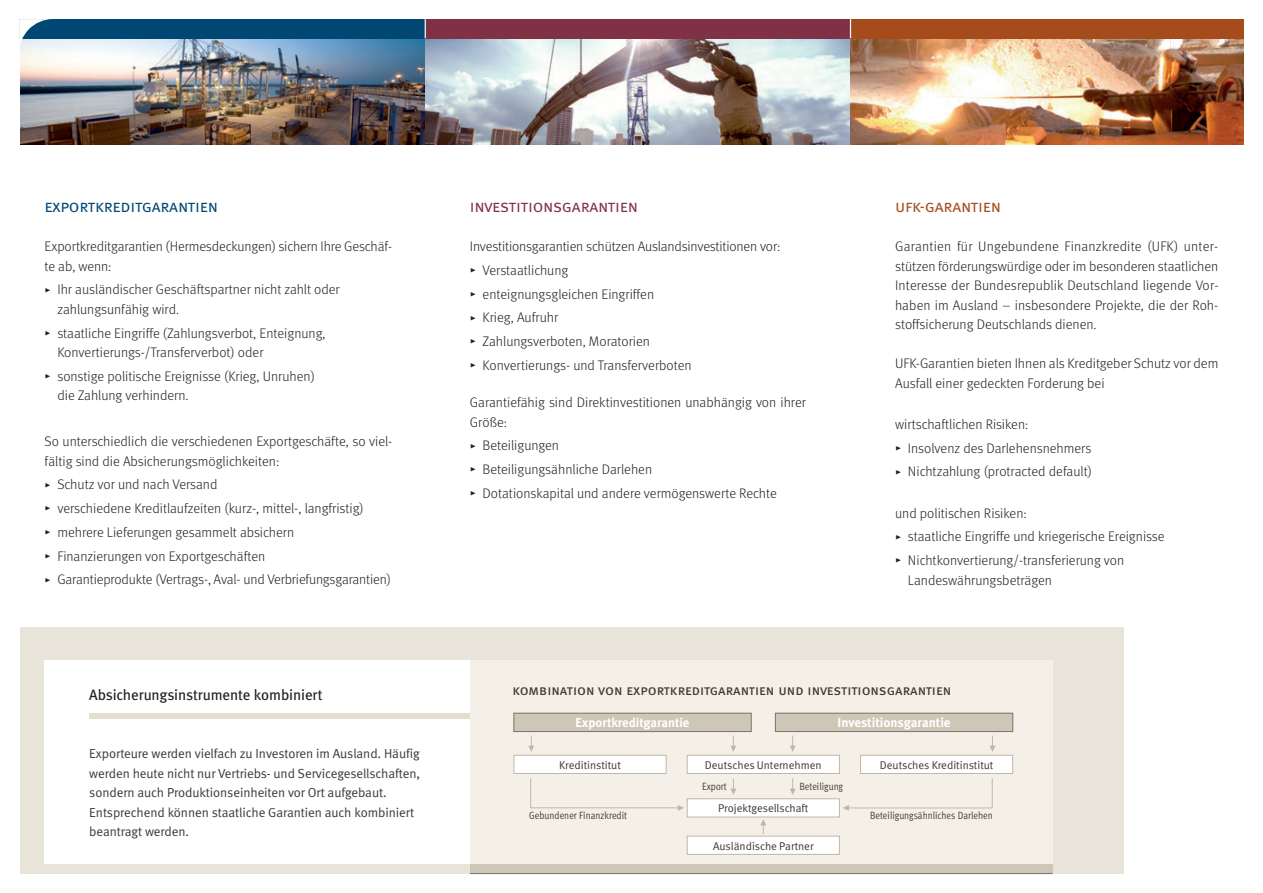
<style>
.page{position:relative;width:1263px;height:893px;background:#fff}
.page>*{position:absolute;margin:0;border:0;box-sizing:border-box;transform-origin:0 0}
.t1{font:17.25px "Meta Normal Caps";letter-spacing:-.01em;color:#004774}
.t2{font:17.25px "Meta Normal Caps";letter-spacing:-.02em;color:#813145}
.t3{font:17.25px "Meta Normal Caps";letter-spacing:-.01em;color:#a64b1b}
.t4{font:15px "Meta";letter-spacing:-.005em;color:#231f20}
.t5{font:14.25px "Meta Book Caps";letter-spacing:-.005em;color:#3f3933}
.t6{font:300 13.8px/23.7px "Meta";color:#231f20}
.t7{font:13.2px/19.5px "Meta Normal";letter-spacing:-.005em;color:#3f3933}
.t8{font:700 13.2px "Meta";color:#fff}
.t9{font:700 12.9px "Meta";color:#fff}
.t10{font:11.25px "Meta Normal LF";color:#3f3933}
.t11{font:10.5px "Meta Cond Normal";color:#3f3933}
.s1{font-family:"Meta Light Expert";font-weight:400}
</style>
<div class="page">
<div style="left:19px;top:627px;width:1105px;height:247px;background:#e8e4d9"></div>
<div style="left:45px;top:661px;width:438px;height:203px;background:#fff"></div>
<img style="left:20px;top:38px;width:405px;height:107px">
<img style="left:425px;top:38px;width:425px;height:107px">
<img style="left:850px;top:38px;width:394px;height:107px">
<div style="left:19px;top:19px;width:406px;height:19px;background:#004774"></div>
<div style="left:425px;top:19px;width:425px;height:19px;background:#813145"></div>
<div style="left:850px;top:19px;width:394px;height:19px;background:#a64b1b"></div>
<svg style="left:425px;top:19px;width:1px;height:19px"></svg>
<svg style="left:850px;top:19px;width:1px;height:19px"></svg>
<svg style="left:19px;top:19px;width:34px;height:34px"></svg>
<div style="left:90px;top:713px;width:410px;height:6px;background:#e3ded0"></div>
<div style="left:470px;top:661px;width:582px;height:208px;background:#f4f0e8"></div>
<div style="left:470px;top:864px;width:582px;height:9px;background:#cec7b8"></div>
<hr style="left:470px;top:873px;width:582px;height:1px;background:#777268">
<div style="left:688px;top:837px;width:151px;height:17px;background:#fff"></div>
<div style="left:687px;top:836px;width:153px;height:19px;border:1px solid #c1b7a8"></div>
<div style="left:688px;top:799px;width:151px;height:17px;background:#fff"></div>
<div style="left:687px;top:798px;width:153px;height:19px;border:1px solid #c1b7a8"></div>
<div style="left:514px;top:756px;width:152px;height:17px;background:#fff"></div>
<div style="left:513px;top:755px;width:153px;height:19px;border:1px solid #c1b7a8"></div>
<div style="left:861px;top:756px;width:151px;height:17px;background:#fff"></div>
<div style="left:860px;top:755px;width:153px;height:19px;border:1px solid #c1b7a8"></div>
<div style="left:688px;top:756px;width:151px;height:17px;background:#fff"></div>
<div style="left:687px;top:755px;width:153px;height:19px;border:1px solid #c1b7a8"></div>
<div style="left:514px;top:713px;width:237px;height:18px;background:#cec7b8"></div>
<div style="left:513px;top:713px;width:239px;height:19px;border:1px solid #777268"></div>
<div style="left:776px;top:713px;width:236px;height:18px;background:#cec7b8"></div>
<div style="left:775px;top:713px;width:238px;height:19px;border:1px solid #777268"></div>
<hr style="left:530px;top:778px;width:1px;height:30px;background:#c1b7a8">
<hr style="left:530px;top:807px;width:151px;height:1px;background:#c1b7a8">
<svg style="left:678px;top:805px;width:6px;height:6px"></svg>
<hr style="left:846px;top:807px;width:146px;height:1px;background:#c1b7a8">
<svg style="left:843px;top:805px;width:6px;height:6px"></svg>
<hr style="left:992px;top:778px;width:1px;height:30px;background:#c1b7a8">
<svg style="left:760px;top:819px;width:6px;height:15px"></svg>
<svg style="left:730px;top:778px;width:6px;height:17px"></svg>
<svg style="left:790px;top:778px;width:6px;height:17px"></svg>
<svg style="left:528px;top:735px;width:6px;height:17px"></svg>
<svg style="left:730px;top:735px;width:6px;height:17px"></svg>
<svg style="left:790px;top:735px;width:6px;height:17px"></svg>
<svg style="left:990px;top:735px;width:5px;height:17px"></svg>
<p class="t1" style="left:45px;top:200px;width:175px">exportkreditgarantien</p>
<p class="t6" style="left:45px;top:238px;width:349px;line-height:19.5px">Exportkreditgarantien (Hermesdeckungen) sichern Ihre Ge schäf - te ab, wenn:</p>
<p class="t6" style="left:57px;top:281px;width:284px;line-height:19.5px;text-indent:-13px"><span class="s1">@</span> Ihr ausländischer Geschäftspartner nicht zahlt oder zahlungsunfähig wird.</p>
<p class="t6" style="left:57px;top:324px;width:270px;line-height:19.5px;text-indent:-13px"><span class="s1">@</span> staatliche Eingriffe (Zahlungsverbot, Enteignung,<br>Konvertierungs-/Transferverbot) oder</p>
<p class="t6" style="left:57px;top:368px;width:259px;line-height:19.5px;text-indent:-13px"><span class="s1">@</span> sonstige politische Ereignisse (Krieg, Unruhen) die Zahlung verhindern.</p>
<p class="t6" style="left:45px;top:433px;width:349px;line-height:19.5px">So unterschiedlich die verschiedenen Exportgeschäfte, so viel&shy;fältig sind die Absicherungsmöglichkeiten:</p>
<p class="t6" style="left:45px;top:474px;width:348px"><span class="s1">@</span> Schutz vor und nach Versand<br><span class="s1">@</span> verschiedene Kreditlaufzeiten (kurz-, mittel-, langfristig)<br><span class="s1">@</span> mehrere Lieferungen gesammelt absichern<br><span class="s1">@</span> Finanzierungen von Exportgeschäften<br><span class="s1">@</span> Garantieprodukte (Vertrags-, Aval- und Verbriefungsgarantien)</p>
<p class="t4" style="left:89px;top:689px;width:235px">Absicherungsinstrumente kombiniert</p>
<p class="t7" style="left:89px;top:745px;width:332px">Exporteure werden vielfach zu Investoren im Ausland. Häufig werden heute nicht nur Vertriebs- und Service gesellschaften, sondern auch Produktionseinheiten vor Ort aufgebaut.<br>Entsprechend können staatliche Garantien auch kombiniert beantragt werden.</p>
<p class="t2" style="left:470px;top:200px;width:170px">investitionsgarantien</p>
<p class="t6" style="left:470px;top:236px;width:312px">Investitionsgarantien schützen Auslandsinvestitionen vor: <span class="s1">@</span> Verstaatlichung<br><span class="s1">@</span> enteignungsgleichen Eingriffen<br><span class="s1">@</span> Krieg, Aufruhr<br><span class="s1">@</span> Zahlungsverboten, Moratorien<br><span class="s1">@</span> Konvertierungs- und Transferverboten</p>
<p class="t6" style="left:470px;top:394px;width:338px;line-height:19.5px">Garantiefähig sind Direktinvestitionen unabhängig von ihrer<br>Größe:</p>
<p class="t6" style="left:470px;top:435px;width:309px"><span class="s1">@</span> Beteiligungen<br><span class="s1">@</span> Beteiligungsähnliche Darlehen<br><span class="s1">@</span> Dotationskapital und andere vermögenswerte Rechte</p>
<p class="t3" style="left:895px;top:200px;width:108px">ufk-garantien</p>
<p class="t6" style="left:895px;top:238px;width:325px;line-height:19.5px;text-align:justify">Garantien für Ungebundene Finanzkredite (UFK) unter - stützen förderungswürdige oder im besonderen staatlichen Interesse der Bundesrepublik Deutschland liegende Vor - haben im Ausland – insbesondere Projekte, die der Roh&shy;stoffsicherung Deutschlands dienen.</p>
<p class="t6" style="left:895px;top:355px;width:325px;line-height:19.5px">UFK-Garantien bieten Ihnen als Kreditgeber Schutz vor dem<br>Ausfall einer gedeckten Forderung bei</p>
<p class="t6" style="left:895px;top:413px;width:198px">wirtschaftlichen Risiken:<br><span class="s1">@</span> Insolvenz des Darlehensnehmers <span class="s1">@</span> Nichtzahlung (protracted default)</p>
<p class="t6" style="left:895px;top:502px;width:271px">und politischen Risiken:<br><span class="s1">@</span> staatliche Eingriffe und kriegerische Ereignisse <span class="s1">@</span> Nichtkonvertierung/-transferierung von</p>
<p class="t6" style="left:908px;top:569px;width:146px">Landeswährungsbeträgen</p>
<p class="t5" style="left:512px;top:685px;width:440px">kombination von exportkreditgarantien und investitionsgarantien</p>
<p class="t9" style="left:576px;top:715px;width:115px">Exportkreditgarantie</p>
<p class="t8" style="left:837px;top:715px;width:114px">Investitionsgarantie</p>
<p class="t10" style="left:559px;top:761px;width:63px">Kreditinstitut</p>
<p class="t10" style="left:705px;top:761px;width:118px">Deutsches Unternehmen</p>
<p class="t10" style="left:880px;top:761px;width:115px">Deutsches Kreditinstitut</p>
<p class="t10" style="left:718px;top:804px;width:92px">Projektgesellschaft</p>
<p class="t11" style="left:529px;top:812px;width:99px">Gebundener Finanzkredit</p>
<p class="t11" style="left:702px;top:783px;width:26px">Export</p>
<p class="t11" style="left:799px;top:783px;width:45px">Beteiligung</p>
<p class="t11" style="left:870px;top:812px;width:124px">Beteiligungsähnliches Darlehen</p>
<p class="t10" style="left:713px;top:842px;width:102px">Ausländische Partner</p>
</div>
